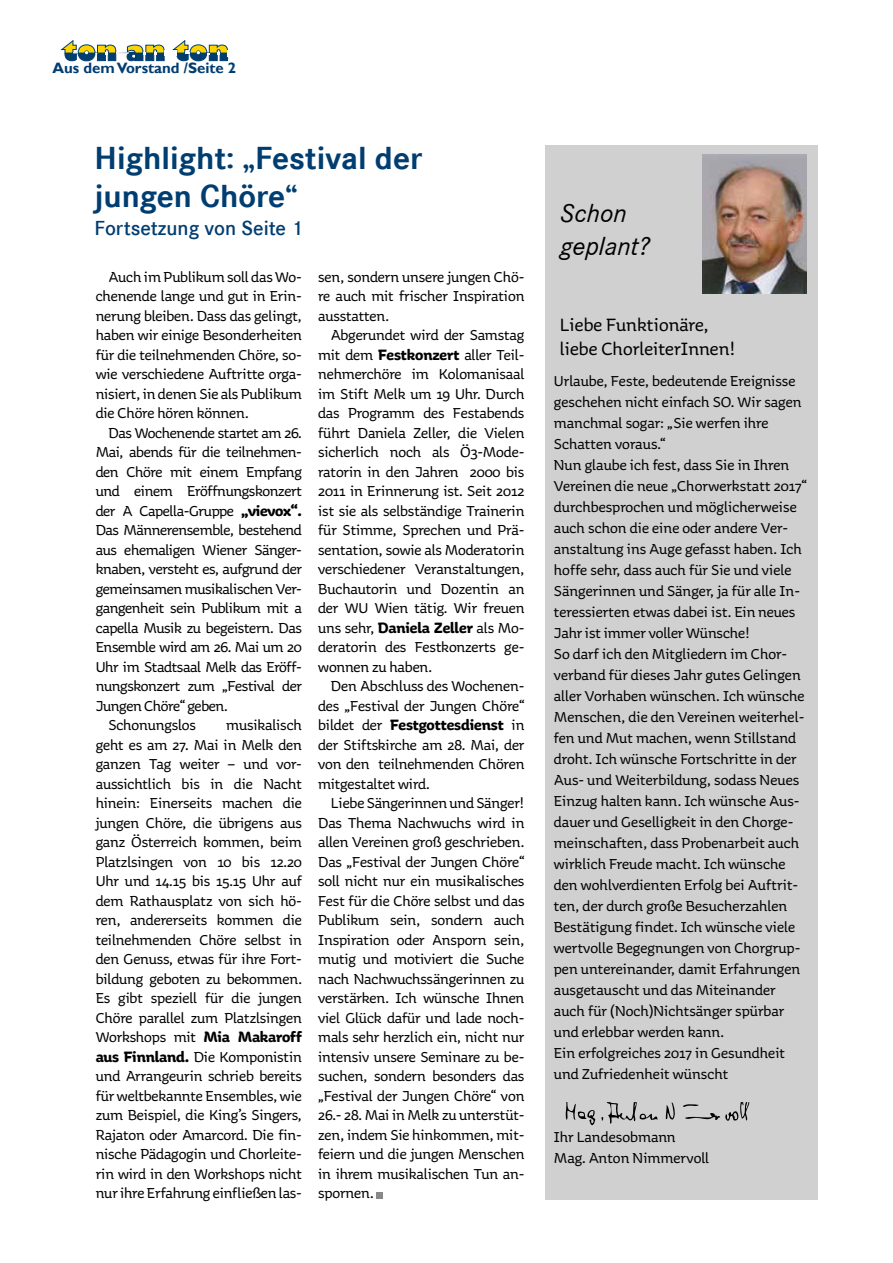
<style>
.page{position:relative;width:893px;height:1263px;background:#fff}
.page>*{position:absolute;margin:0;border:0;box-sizing:border-box;transform-origin:0 0}
.t1{font:700 33px/37.5px "Corporate S";color:#003d71}
.t2{font:italic 27px/32.4px "Corporate S";color:#000}
.t3{font:600 21px "Corporate S";color:#003d71}
.t4{font:19.5px/24px "Aniuk";color:#000}
.t5{font:15.75px/19.5px "Aniuk";letter-spacing:-.005em;color:#000;text-align:justify}
.t6{font:15.75px "Aniuk";letter-spacing:-.025em;color:#000}
.t7{font:15.75px "Aniuk";letter-spacing:-.03em;color:#000}
.t8{font:700 15px "Gill Sans";color:#003d71}
.s1{font-weight:700}
</style>
<div class="page">
<div style="left:376px;top:1192px;width:7px;height:6px;background:#87888a"></div>
<svg style="left:61px;top:40px;width:168px;height:21px"></svg>
<div style="left:545px;top:145px;width:272px;height:1054px;background:#d0d0d1"></div>
<img style="left:703px;top:155px;width:103px;height:138px">
<svg style="left:666px;top:1102px;width:9px;height:17px"></svg>
<svg style="left:683px;top:1102px;width:66px;height:19px"></svg>
<svg style="left:565px;top:1102px;width:93px;height:23px"></svg>
<p class="t8" style="left:52px;top:58px;width:185px">Aus dem Vorstand /Seite 2</p>
<h1 class="t1" style="left:95px;top:140px;width:329px">Highlight: „Festival der jungen Chöre“</h1>
<h3 class="t3" style="left:95px;top:216px;width:210px">Fortsetzung von Seite 1</h3>
<p class="t5" style="left:96px;top:267px;width:208px;text-indent:13px">Auch im Publikum soll das Wo&shy;chenende lange und gut in Erin&shy;nerung bleiben. Dass das gelingt, haben wir einige Besonderheiten für die teilnehmenden Chöre, so&shy;wie verschiedene Auftritte orga&shy;nisiert, in denen Sie als Publikum die Chöre hören können.</p>
<p class="t6" style="left:108px;top:423px;width:195px">Das Wochenende startet am 26.</p>
<p class="t6" style="left:96px;top:443px;width:208px">Mai, abends für die teilnehmen-</p>
<p class="t6" style="left:96px;top:462px;width:208px">den Chöre mit einem Empfang</p>
<p class="t6" style="left:96px;top:482px;width:208px">und einem Eröffnungskonzert</p>
<p class="t6" style="left:96px;top:501px;width:208px">der A Capella-Gruppe <span class="s1">„vievox“.</span></p>
<p class="t6" style="left:96px;top:521px;width:208px">Das Männerensemble, bestehend</p>
<p class="t7" style="left:96px;top:540px;width:208px">aus ehemaligen Wiener Sänger-</p>
<p class="t6" style="left:96px;top:560px;width:208px">knaben, versteht es, aufgrund der</p>
<p class="t6" style="left:96px;top:579px;width:208px">gemeinsamen musikalischen Ver-</p>
<p class="t6" style="left:96px;top:599px;width:208px">gangenheit sein Publikum mit a</p>
<p class="t6" style="left:96px;top:618px;width:208px">capella Musik zu begeistern. Das</p>
<p class="t6" style="left:96px;top:638px;width:208px">Ensemble wird am 26. Mai um 20</p>
<p class="t6" style="left:96px;top:657px;width:208px">Uhr im Stadtsaal Melk das Eröff-</p>
<p class="t6" style="left:96px;top:677px;width:208px">nungskonzert zum „Festival der</p>
<p class="t6" style="left:96px;top:696px;width:134px">Jungen Chöre“ geben.</p>
<p class="t5" style="left:108px;top:715px;width:89px">Schonungslos</p>
<p class="t5" style="left:96px;top:715px;width:208px;text-indent:130px">musikalisch geht es am 27. Mai in Melk den ganzen Tag weiter – und vor&shy;aussichtlich bis in die Nacht hinein: Einerseits machen die jungen Chöre, die übrigens aus ganz Österreich kommen, beim Platzlsingen von 10 bis 12.20<br>Uhr und 14.15 bis 15.15 Uhr auf dem Rathausplatz von sich hö&shy;ren, andererseits kommen die teilnehmenden Chöre selbst in den Genuss, etwas für ihre Fort&shy;bildung geboten zu bekommen.<br>Es gibt speziell für die jungen Chöre parallel zum Platzlsingen Workshops mit <span class="s1">Mia Makaroff aus Finnland.</span> Die Komponistin und Arrangeurin schrieb bereits für weltbekannte Ensembles, wie zum Beispiel, die King’s Singers, Rajaton oder Amarcord. Die fin&shy;nische Pädagogin und Chorleite&shy;rin wird in den Workshops nicht nur ihre Erfahrung einfließen las-</p>
<p class="t5" style="left:318px;top:267px;width:208px">sen, sondern unsere jungen Chö&shy;re auch mit frischer Inspiration ausstatten.</p>
<p class="t5" style="left:318px;top:325px;width:208px;text-indent:13px">Abgerundet wird der Samstag mit dem <span class="s1">Festkonzert</span> aller Teil&shy;nehmerchöre im Kolomanisaal im Stift Melk um 19 Uhr. Durch das Programm des Festabends führt Daniela Zeller, die Vielen sicherlich noch als Ö3-Mode&shy;ratorin in den Jahren 2000 bis 2011 in Erinnerung ist. Seit 2012 ist sie als selbständige Trainerin für Stimme, Sprechen und Prä&shy;sentation, sowie als Moderatorin verschiedener Veranstaltungen, Buchautorin und Dozentin an der WU Wien tätig. Wir freuen uns sehr, <span class="s1">Daniela Zeller</span> als Mo&shy;deratorin des Festkonzerts ge&shy;wonnen zu haben.</p>
<p class="t5" style="left:318px;top:676px;width:208px;text-indent:13px">Den Abschluss des Wochenen&shy;des „Festival der Jungen Chöre“ bildet der <span class="s1">Festgottesdienst</span> in der Stiftskirche am 28. Mai, der von den teilnehmenden Chören mitgestaltet wird.</p>
<p class="t5" style="left:318px;top:793px;width:208px;text-indent:13px">Liebe Sängerinnen und Sänger!<br>Das Thema Nachwuchs wird in allen Vereinen groß geschrieben.<br>Das „Festival der Jungen Chöre“ soll nicht nur ein musikalisches Fest für die Chöre selbst und das Publikum sein, sondern auch Inspiration oder Ansporn sein, mutig und motiviert die Suche nach Nachwuchssängerinnen zu verstärken. Ich wünsche Ihnen viel Glück dafür und lade noch&shy;mals sehr herzlich ein, nicht nur intensiv unsere Seminare zu be&shy;suchen, sondern besonders das „Festival der Jungen Chöre“ von 26.- 28. Mai in Melk zu unterstüt&shy;zen, indem Sie hinkommen, mit&shy;feiern und die jungen Menschen in ihrem musikalischen Tun an&shy;spornen.</p>
<h2 class="t2" style="left:560px;top:197px;width:91px">Schon geplant?</h2>
<p class="t4" style="left:560px;top:312px;width:177px">Liebe Funktionäre, liebe ChorleiterInnen!</p>
<p class="t5" style="left:554px;top:371px;width:255px;line-height:21px;text-align:left">Urlaube, Feste, bedeutende Ereignisse geschehen nicht einfach SO. Wir sagen manchmal sogar: „Sie werfen ihre Schatten voraus.“<br>Nun glaube ich fest, dass Sie in Ihren Vereinen die neue „Chorwerkstatt 2017“ durchbesprochen und möglicherweise auch schon die eine oder andere Ver&shy;anstaltung ins Auge gefasst haben. Ich hoffe sehr, dass auch für Sie und viele Sängerinnen und Sänger, ja für alle In&shy;teressierten etwas dabei ist. Ein neues Jahr ist immer voller Wünsche!<br>So darf ich den Mitgliedern im Chor&shy;verband für dieses Jahr gutes Gelingen aller Vorhaben wünschen. Ich wünsche Menschen, die den Vereinen weiterhel&shy;fen und Mut machen, wenn Stillstand droht. Ich wünsche Fortschritte in der Aus- und Weiterbildung, sodass Neues Einzug halten kann. Ich wünsche Aus&shy;dauer und Geselligkeit in den Chorge&shy;meinschaften, dass Probenarbeit auch wirklich Freude macht. Ich wünsche den wohlverdienten Erfolg bei Auftrit&shy;ten, der durch große Besucherzahlen Bestätigung findet. Ich wünsche viele wertvolle Begegnungen von Chorgrup&shy;pen untereinander, damit Erfahrungen ausgetauscht und das Miteinander auch für (Noch)Nichtsänger spürbar und erlebbar werden kann.<br>Ein erfolgreiches 2017 in Gesundheit und Zufriedenheit wünscht</p>
<p class="t5" style="left:554px;top:1126px;width:157px;line-height:21px">Ihr Landesobmann<br>Mag. Anton Nimmervoll</p>
</div>
